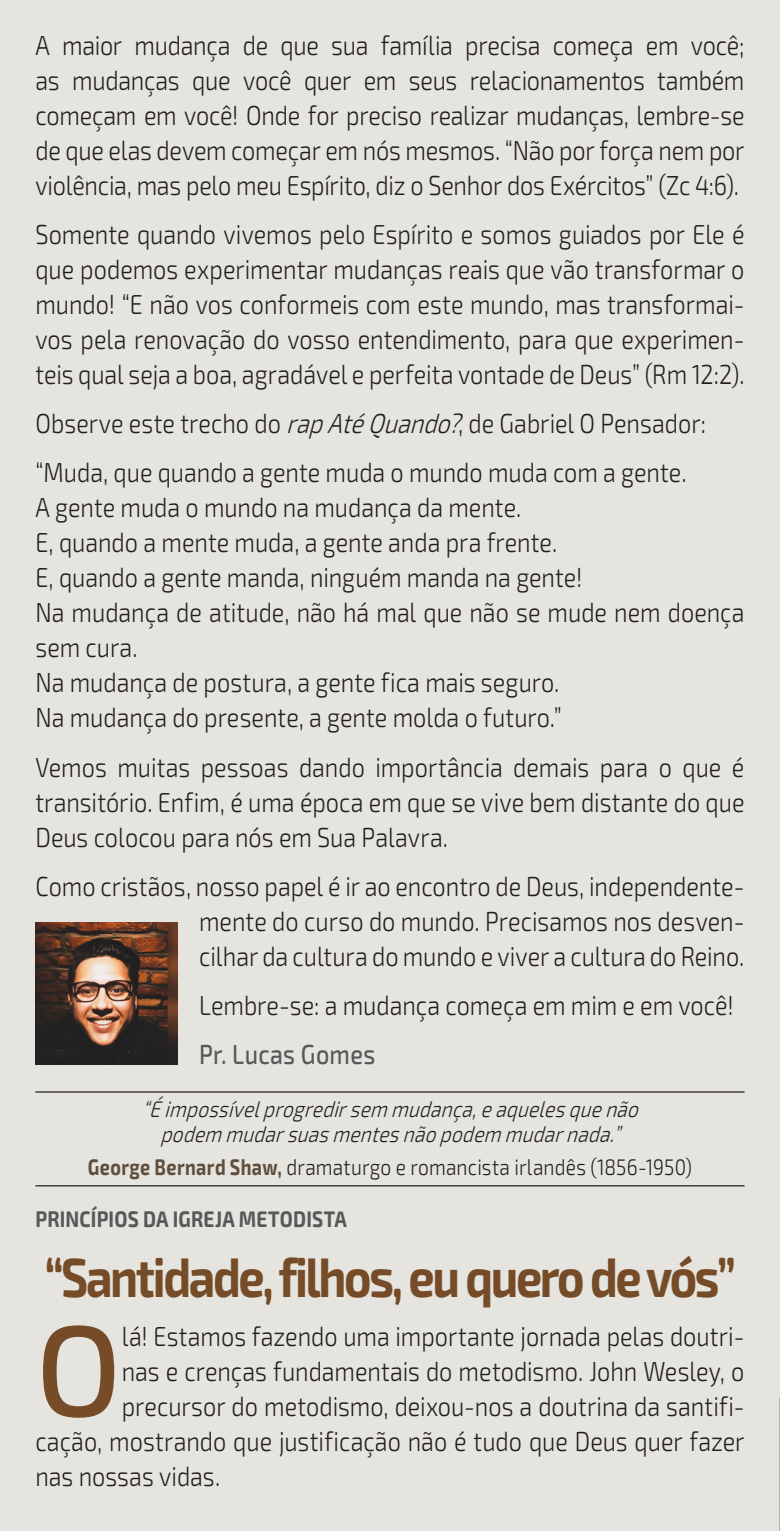
<style>
.page{position:relative;width:780px;height:1531px;background:#e5e4df}
.page>*{position:absolute;margin:0;border:0;box-sizing:border-box;transform-origin:0 0}
.Texto_12_Capitular{font:500 129px "Exo 2";color:#754c27}
.Manchete{font:700 55px "Exo 2";letter-spacing:-.05em;color:#754c27;scale:.85 1}
.Texto_12{font:300 27.5px/35px "Exo 2";color:#231f20;text-align:justify;scale:.85 1}
.Texto_12_Capitular-2{font:300 27.5px "Exo 2";color:#231f20;scale:.85 1}
.Assinatura{font:500 27.5px "Exo 2";letter-spacing:.01em;color:#57585a;scale:.85 1}
.Frase_Caixa{font:italic 300 22.5px/25px "Exo 2";color:#231f20;text-align:center;scale:.85 1}
.Frase_-_Assinatura{font:300 22.5px "Exo 2";letter-spacing:.01em;color:#231f20;scale:.85 1}
.Chapéu{font:700 22.5px "Exo 2";letter-spacing:.01em;color:#57585a;scale:.85 1}
.s1{font-style:italic}
.s2{font-weight:700;color:#5f4e3b}
</style>
<div class="page">
<hr style="left:35px;top:1091px;width:709px;height:1px;background:#231f20">
<hr style="left:35px;top:1185px;width:709px;height:1px;background:#231f20">
<hr style="left:779px;top:1397px;width:1px;height:134px;background:#939598">
<img style="left:35px;top:922px;width:142px;height:142px">
<p class="Texto_12" style="left:35px;top:28px;width:835px">A maior mudança de que sua família precisa começa em você; as mudanças que você quer em seus relacionamentos também começam em você! Onde for preciso realizar mudanças, lembre-se de que elas devem começar em nós mesmos. “Não por força nem por violência, mas pelo meu Espírito, diz o Senhor dos Exércitos” (Zc 4:6).</p>
<p class="Texto_12" style="left:35px;top:217px;width:835px">Somente quando vivemos pelo Espírito e somos guiados por Ele é que podemos experimentar mudanças reais que vão transformar o mundo! “E não vos conformeis com este mundo, mas transformai&shy;vos pela renovação do vosso entendimento, para que experimen&shy;teis qual seja a boa, agradável e perfeita vontade de Deus” (Rm 12:2).</p>
<p class="Texto_12" style="left:35px;top:406px;width:790px">Observe este trecho do <span class="s1">rapAtéQuando?</span>, de Gabriel O Pensador:</p>
<p class="Texto_12" style="left:35px;top:456px;width:767px">“Muda, que quando a gente muda o mundo muda com a gente.</p>
<p class="Texto_12" style="left:35px;top:491px;width:573px">A gente muda o mundo na mudança da mente.</p>
<p class="Texto_12" style="left:35px;top:526px;width:615px">E, quando a mente muda, a gente anda pra frente.</p>
<p class="Texto_12" style="left:35px;top:561px;width:645px">E, quando a gente manda, ninguém manda na gente!</p>
<p class="Texto_12" style="left:35px;top:596px;width:835px">Na mudança de atitude, não há mal que não se mude nem doença sem cura.</p>
<p class="Texto_12" style="left:35px;top:666px;width:618px">Na mudança de postura, a gente fica mais seguro.</p>
<p class="Texto_12" style="left:35px;top:701px;width:621px">Na mudança do presente, a gente molda o futuro.”</p>
<p class="Texto_12" style="left:35px;top:750px;width:835px">Vemos muitas pessoas dando importância demais para o que é transitório. Enfim, é uma época em que se vive bem distante do que Deus colocou para nós em Sua Palavra.</p>
<p class="Texto_12" style="left:199px;top:869px;width:643px;text-indent:-164px">Como cristãos, nosso papel é ir ao encontro de Deus, independente&shy;mente do curso do mundo. Precisamos nos desven&shy;cilhar da cultura do mundo e viver a cultura do Reino.</p>
<p class="Texto_12" style="left:199px;top:988px;width:630px">Lembre-se: a mudança começa em mim e em você!</p>
<p class="Assinatura" style="left:199px;top:1038px;width:209px">Pr. Lucas Gomes</p>
<p class="Frase_Caixa" style="left:142px;top:1097px;width:592px">“Éimpossívelprogredirsem mudança,eaquelesquenão podem mudarsuasmentesnãopodem mudarnada.”</p>
<p class="Frase_-_Assinatura" style="left:88px;top:1153px;width:712px"><span class="s2">George Bernard Shaw,</span> dramaturgo e romancista irlandês (1856-1950)</p>
<p class="Chapéu" style="left:35px;top:1205px;width:368px">PRINCÍPIOS DA IGREJA METODISTA</p>
<p class="Manchete" style="left:45px;top:1244px;width:814px">“Santidade, filhos, eu quero de vós”</p>
<p class="Texto_12_Capitular" style="left:35px;top:1295px;width:88px">O</p>
<p class="Texto_12_Capitular-2" style="left:122px;top:1320px;width:734px">lá! Estamos fazendo uma importante jornada pelas doutri-</p>
<p class="Texto_12_Capitular-2" style="left:122px;top:1355px;width:734px">nas e crenças fundamentais do metodismo. John Wesley, o</p>
<p class="Texto_12_Capitular-2" style="left:122px;top:1390px;width:734px">precursor do metodismo, deixou-nos a doutrina da santifi-</p>
<p class="Texto_12_Capitular-2" style="left:35px;top:1425px;width:835px">cação, mostrando que justificação não é tudo que Deus quer fazer</p>
<p class="Texto_12_Capitular-2" style="left:35px;top:1460px;width:219px">nas nossas vidas.</p>
</div>
